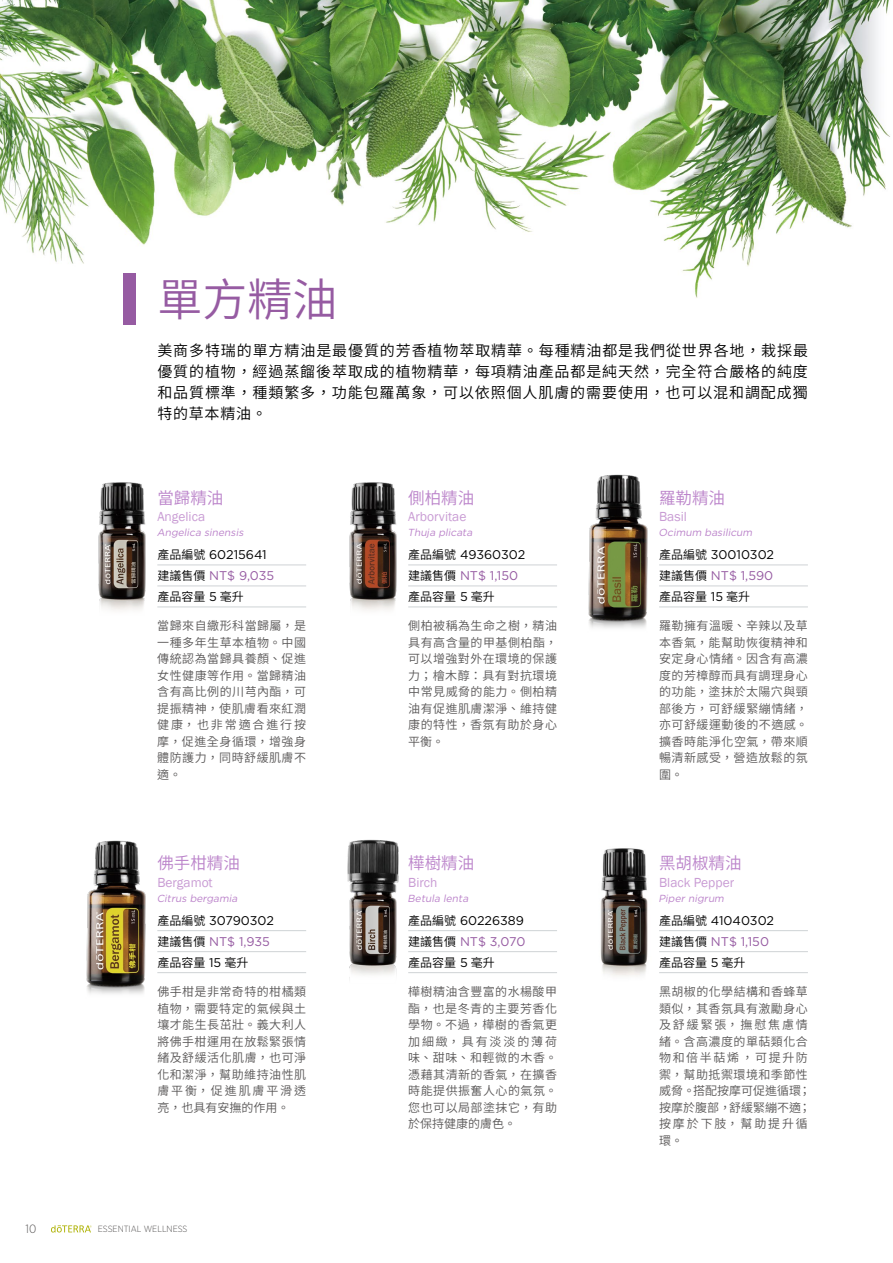
<style>
.page{position:relative;width:893px;height:1263px;background:#fff}
.page>*{position:absolute;margin:0;border:0;box-sizing:border-box;transform-origin:0 0}
.t1{font:45px "Source Han Sans TW";color:#965ba2}
.t2{font:16.5px "Source Han Sans TW";color:#bb83ca}
.t3{font:15px/21px "Source Han Sans TW";letter-spacing:.06em;color:#000;text-align:justify}
.t4{font:13.5px "Franklin Gothic";color:#c99cd4}
.t5{font:12px/16.5px "Source Han Sans TW";letter-spacing:.04em;color:#595757;text-align:justify}
.t6{font:12px/21px "Source Han Sans TW";color:#000}
.t7{font:300 12px "Gotham Narrow";color:#595757}
.t8{font:italic 10.2px "Gotham";color:#bb83ca}
.t9{font:300 9px "Gotham Narrow";color:#595757}
.s1{font-family:"Gotham";font-size:12.6px}
.s2{font-family:"Gotham";font-size:12.6px;color:#965ba2}
</style>
<div class="page">
<img style="left:0;top:0;width:890px;height:325px">
<svg style="left:51px;top:1225px;width:41px;height:7px"></svg>
<hr style="left:157px;top:564px;width:149px;height:1px;background:#cfd3d5">
<hr style="left:157px;top:585px;width:149px;height:1px;background:#cfd3d5">
<hr style="left:157px;top:606px;width:149px;height:1px;background:#cfd3d5">
<hr style="left:157px;top:930px;width:149px;height:1px;background:#cfd3d5">
<hr style="left:157px;top:951px;width:149px;height:1px;background:#cfd3d5">
<hr style="left:157px;top:972px;width:149px;height:1px;background:#cfd3d5">
<hr style="left:408px;top:564px;width:149px;height:1px;background:#cfd3d5">
<hr style="left:408px;top:585px;width:149px;height:1px;background:#cfd3d5">
<hr style="left:408px;top:606px;width:149px;height:1px;background:#cfd3d5">
<hr style="left:659px;top:930px;width:149px;height:1px;background:#cfd3d5">
<hr style="left:659px;top:951px;width:149px;height:1px;background:#cfd3d5">
<hr style="left:659px;top:972px;width:149px;height:1px;background:#cfd3d5">
<hr style="left:408px;top:930px;width:149px;height:1px;background:#cfd3d5">
<hr style="left:408px;top:951px;width:149px;height:1px;background:#cfd3d5">
<hr style="left:408px;top:972px;width:149px;height:1px;background:#cfd3d5">
<hr style="left:659px;top:564px;width:149px;height:1px;background:#cfd3d5">
<hr style="left:659px;top:585px;width:149px;height:1px;background:#cfd3d5">
<hr style="left:659px;top:606px;width:149px;height:1px;background:#cfd3d5">
<img style="left:600px;top:848px;width:48px;height:128px">
<img style="left:347px;top:839px;width:52px;height:140px">
<img style="left:98px;top:482px;width:48px;height:128px">
<img style="left:349px;top:482px;width:48px;height:128px">
<img style="left:588px;top:474px;width:60px;height:154px">
<img style="left:86px;top:840px;width:60px;height:154px">
<div style="left:123px;top:273px;width:13px;height:51px;background:#965ba2"></div>
<h1 class="t1" style="left:157px;top:274px;width:181px">單方精油</h1>
<p class="t3" style="left:157px;top:341px;width:652px">美商多特瑞的單方精油是最優質的芳香植物萃取精華。每種精油都是我們從世界各地，栽採最優質的植物，經過蒸餾後萃取成的植物精華，每項精油產品都是純天然，完全符合嚴格的純度和品質標準，種類繁多，功能包羅萬象，可以依照個人肌膚的需要使用，也可以混和調配成獨特的草本精油。</p>
<h2 class="t2" style="left:157px;top:488px;width:67px">當歸精油</h2>
<p class="t4" style="left:157px;top:508px;width:49px">Angelica</p>
<p class="t8" style="left:157px;top:526px;width:91px">Angelica sinensis</p>
<p class="t6" style="left:157px;top:544px;width:118px">產品編號 <span class="s1">60215641</span>建議售價 <span class="s2">NT$ 9,035</span></p>
<p class="t6" style="left:157px;top:586px;width:88px">產品容量 <span class="s1">5</span> 毫升</p>
<p class="t5" style="left:157px;top:618px;width:150px">當歸來自繖形科當歸屬，是一種多年生草本植物。中國傳統認為當歸具養顏、促進女性健康等作用。當歸精油含有高比例的川芎內酯，可提振精神，使肌膚看來紅潤健康，也非常適合進行按摩，促進全身循環，增強身體防護力，同時舒緩肌膚不適。</p>
<h2 class="t2" style="left:157px;top:854px;width:84px">佛手柑精油</h2>
<p class="t4" style="left:157px;top:874px;width:57px">Bergamot</p>
<p class="t8" style="left:157px;top:892px;width:85px">Citrus bergamia</p>
<p class="t6" style="left:157px;top:910px;width:118px">產品編號 <span class="s1">30790302</span>建議售價 <span class="s2">NT$ 1,935</span></p>
<p class="t6" style="left:157px;top:952px;width:93px">產品容量 <span class="s1">15</span> 毫升</p>
<p class="t5" style="left:157px;top:984px;width:150px">佛手柑是非常奇特的柑橘類植物，需要特定的氣候與土壤才能生長茁壯。義大利人將佛手柑運用在放鬆緊張情緒及舒緩活化肌膚，也可淨化和潔淨，幫助維持油性肌膚平衡，促進肌膚平滑透亮，也具有安撫的作用。</p>
<p class="t7" style="left:26px;top:1222px;width:12px">10</p>
<p class="t9" style="left:98px;top:1224px;width:91px">ESSENTIAL WELLNESS</p>
<h2 class="t2" style="left:408px;top:488px;width:67px">側柏精油</h2>
<p class="t4" style="left:408px;top:508px;width:60px">Arborvitae</p>
<p class="t8" style="left:408px;top:526px;width:68px">Thuja plicata</p>
<p class="t6" style="left:408px;top:544px;width:119px">產品編號 <span class="s1">49360302</span>建議售價 <span class="s2">NT$ 1,150</span></p>
<p class="t6" style="left:408px;top:586px;width:88px">產品容量 <span class="s1">5</span> 毫升</p>
<p class="t5" style="left:408px;top:618px;width:150px">側柏被稱為生命之樹，精油具有高含量的甲基側柏酯，可以增強對外在環境的保護力；檜木醇：具有對抗環境中常見威脅的能力。側柏精油有促進肌膚潔淨、維持健康的特性，香氛有助於身心平衡。</p>
<h2 class="t2" style="left:408px;top:854px;width:67px">樺樹精油</h2>
<p class="t4" style="left:408px;top:874px;width:31px">Birch</p>
<p class="t8" style="left:408px;top:892px;width:64px">Betula lenta</p>
<p class="t6" style="left:408px;top:910px;width:119px">產品編號 <span class="s1">60226389</span>建議售價 <span class="s2">NT$ 3,070</span></p>
<p class="t6" style="left:408px;top:952px;width:88px">產品容量 <span class="s1">5</span> 毫升</p>
<p class="t5" style="left:408px;top:984px;width:150px">樺樹精油含豐富的水楊酸甲酯，也是冬青的主要芳香化學物。不過，樺樹的香氣更加細緻，具有淡淡的薄荷味、甜味、和輕微的木香。憑藉其清新的香氣，在擴香時能提供振奮人心的氣氛。您也可以局部塗抹它，有助於保持健康的膚色。</p>
<h2 class="t2" style="left:659px;top:488px;width:67px">羅勒精油</h2>
<p class="t4" style="left:659px;top:508px;width:29px">Basil</p>
<p class="t8" style="left:658px;top:526px;width:98px">Ocimum basilicum</p>
<p class="t6" style="left:659px;top:544px;width:117px">產品編號 <span class="s1">30010302</span>建議售價 <span class="s2">NT$ 1,590</span></p>
<p class="t6" style="left:659px;top:586px;width:93px">產品容量 <span class="s1">15</span> 毫升</p>
<p class="t5" style="left:659px;top:618px;width:150px">羅勒擁有溫暖、辛辣以及草本香氣，能幫助恢復精神和安定身心情緒。因含有高濃度的芳樟醇而具有調理身心的功能，塗抹於太陽穴與頸部後方，可舒緩緊繃情緒，亦可舒緩運動後的不適感。擴香時能淨化空氣，帶來順暢清新感受，營造放鬆的氛圍。</p>
<h2 class="t2" style="left:659px;top:854px;width:84px">黑胡椒精油</h2>
<p class="t4" style="left:659px;top:874px;width:77px">Black Pepper</p>
<p class="t8" style="left:658px;top:892px;width:69px">Piper nigrum</p>
<p class="t6" style="left:659px;top:910px;width:116px">產品編號 <span class="s1">41040302</span>建議售價 <span class="s2">NT$ 1,150</span></p>
<p class="t6" style="left:659px;top:952px;width:88px">產品容量 <span class="s1">5</span> 毫升</p>
<p class="t5" style="left:659px;top:984px;width:153px;text-align:left">黑胡椒的化學結構和香蜂草類似，其香氛具有激勵身心及舒緩緊張，撫慰焦慮情緒。含高濃度的單萜類化合物和倍半萜烯，可提升防禦，幫助抵禦環境和季節性威脅。搭配按摩可促進循環；按摩於腹部，舒緩緊繃不適；按摩於下肢，幫助提升循環。</p>
</div>
